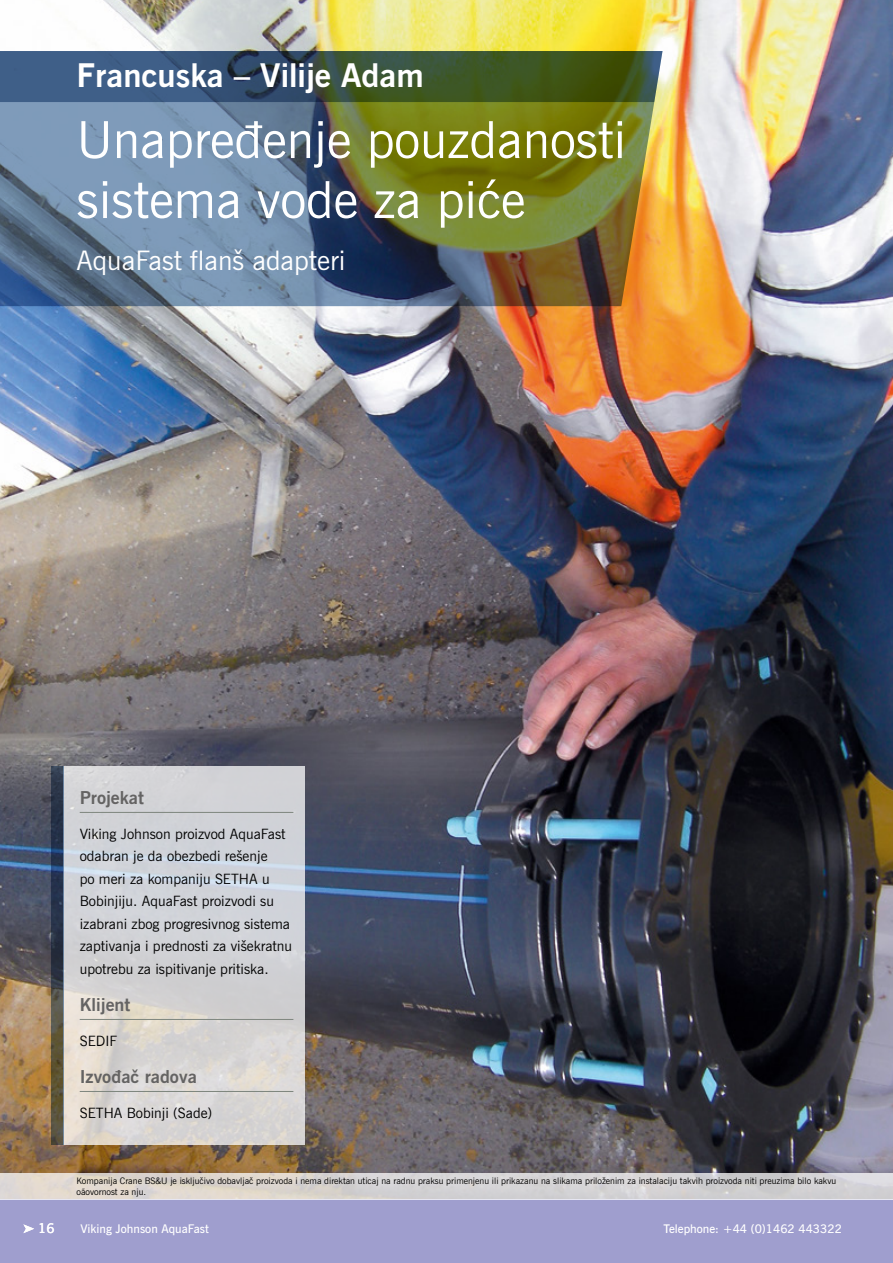
<style>
.page{position:relative;width:893px;height:1263px;background:#fff}
.page>*{position:absolute;margin:0;border:0;box-sizing:border-box;transform-origin:0 0}
.t1{font:51px/60px "News Gothic BT";color:#fff}
.t2{font:700 33px "News Gothic BT";color:#fff}
.t3{font:27px "News Gothic BT";color:#fff}
.t4{font:700 18px "News Gothic BT";color:#646363}
.t5{font:14.25px/22.5px "News Gothic BT";color:#000}
.t6{font:600 13.5px "News Gothic BT";color:#fff}
.t7{font:600 12px "News Gothic BT";color:#fff}
.t8{font:9px/10.5px "News Gothic BT";color:#000}
</style>
<div class="page">
<img style="left:0;top:0;width:893px;height:1173px">
<div style="left:0;top:1199px;width:893px;height:64px;background:#9f9ece"></div>
<svg style="left:0;top:102px;width:662px;height:204px"></svg>
<svg style="left:0;top:51px;width:662px;height:51px"></svg>
<svg style="left:64px;top:766px;width:241px;height:378px;fill:#d2d3d6"></svg>
<svg style="left:51px;top:766px;width:13px;height:378px"></svg>
<hr style="left:80px;top:812px;width:213px;height:1px;background:#7e867e">
<hr style="left:80px;top:1019px;width:213px;height:1px;background:#7e867e">
<hr style="left:80px;top:1091px;width:213px;height:1px;background:#7e867e">
<div style="left:0;top:1173px;width:893px;height:26px;background:linear-gradient(to right,#e1d8ce,#cecfd5)"></div>
<svg style="left:23px;top:1224px;width:11px;height:9px"></svg>
<h2 class="t2" style="left:77px;top:55px;width:349px">Francuska – Vilije Adam</h2>
<h1 class="t1" style="left:77px;top:110px;width:551px">Unapređenje pouzdanosti sistema vode za piće</h1>
<h3 class="t3" style="left:77px;top:244px;width:270px">AquaFast flanš adapteri</h3>
<p class="t6" style="left:38px;top:1220px;width:18px">16</p>
<p class="t4" style="left:80px;top:786px;width:66px">Projekat</p>
<p class="t5" style="left:80px;top:822px;width:214px">Viking Johnson proizvod AquaFast odabran je da obezbedi rešenje<br>po meri za kompaniju SETHA u Bobinjiju. AquaFast proizvodi su izabrani zbog progresivnog sistema zaptivanja i prednosti za višekratnu upotrebu za ispitivanje pritiska.</p>
<p class="t4" style="left:80px;top:993px;width:52px">Klijent</p>
<p class="t5" style="left:80px;top:1029px;width:39px">SEDIF</p>
<p class="t4" style="left:80px;top:1065px;width:119px">Izvođač radova</p>
<p class="t5" style="left:80px;top:1101px;width:134px">SETHA Bobinji (Sade)</p>
<p class="t8" style="left:77px;top:1176px;width:761px">Kompanija Crane BS&amp;U je isključivo dobavljač proizvoda i nema direktan uticaj na radnu praksu primenjenu ili prikazanu na slikama priloženim za instalaciju takvih proizvoda niti preuzima bilo kakvu odgovornost za nju.</p>
<p class="t7" style="left:81px;top:1222px;width:130px">Viking Johnson AquaFast</p>
<p class="t7" style="left:664px;top:1222px;width:180px">Telephone: +44 (0)1462 443322</p>
</div>
